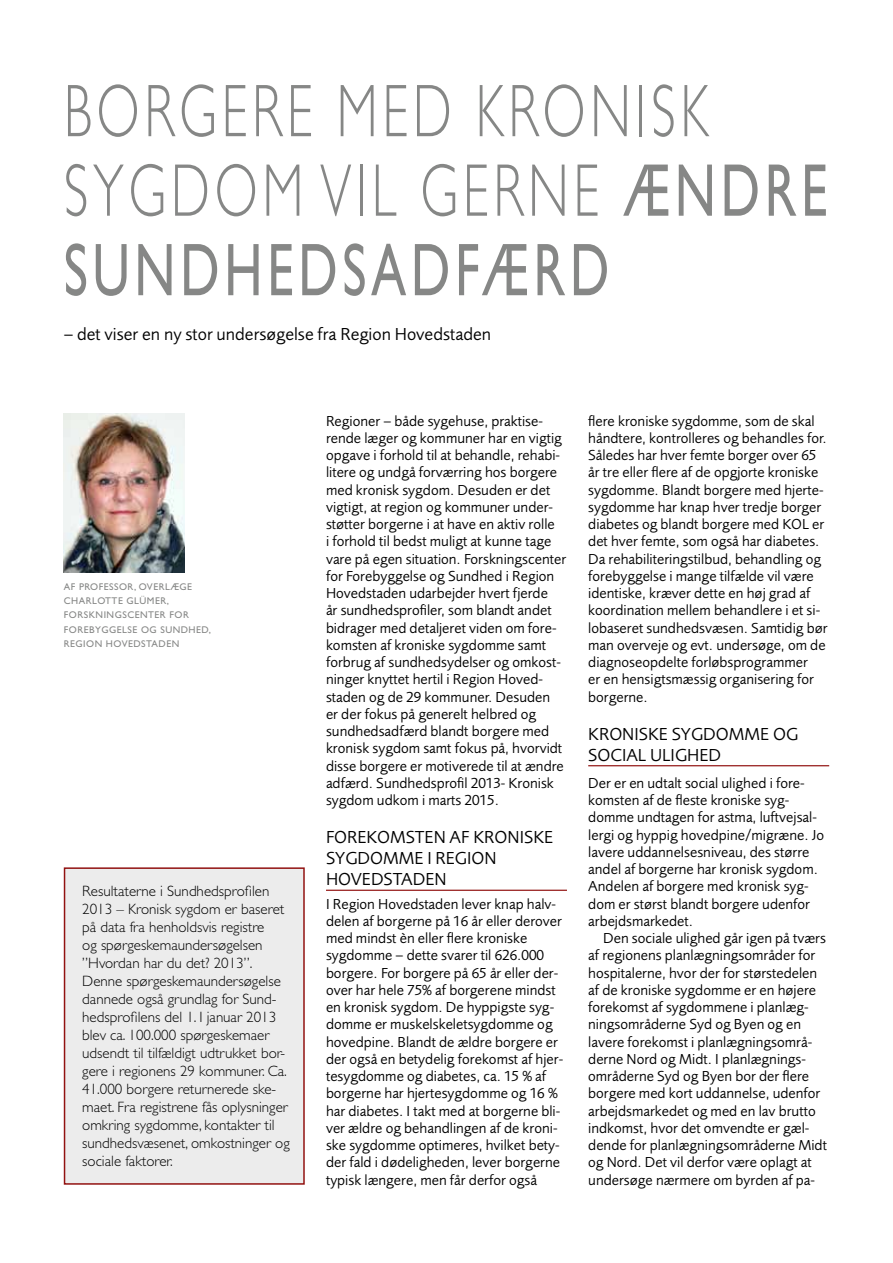
<style>
.page{position:relative;width:893px;height:1263px;background:#fff}
.page>*{position:absolute;margin:0;border:0;box-sizing:border-box;transform-origin:0 0}
.t1{font:300 75px/79.5px "Gill Sans Std";letter-spacing:.09em;color:#868786;scale:.7 1}
.t2{font:18px/21px "Foundry Sans";color:#000}
.t3{font:15px/17.2px "Foundry Sans";color:#000}
.t4{font:300 15px/18px "Gill Sans Std";color:#000}
.t5{font:9.75px/14.2px "Gill Sans Std";letter-spacing:.05em;color:#868786}
.s1{font-weight:400}
</style>
<div class="page">
<hr style="left:326px;top:890px;width:241px;height:1px;background:#921211">
<hr style="left:588px;top:765px;width:241px;height:1px;background:#921211">
<img style="left:64px;top:413px;width:121px;height:160px">
<div style="left:65px;top:868px;width:239px;height:316px;background:#ececec"></div>
<div style="left:64px;top:867px;width:241px;height:318px;border:2px solid #921211"></div>
<h1 class="t1" style="left:64px;top:72px;width:1092px">BORGERE MED KRONISK<br>SYGDOM VIL GERNE <span class="s1">ÆNDRE<br>SUNDHEDSADFÆRD</span></h1>
<p class="t2" style="left:64px;top:324px;width:429px">– det viser en ny stor undersøgelse fra Region Hovedstaden</p>
<p class="t5" style="left:64px;top:580px;width:149px">AF PROFESSOR, OVERLÆGE<br>CHARLOTTE GLÜMER,<br>FORSKNINGSCENTER FOR<br>FOREBYGGELSE OG SUNDHED,<br>REGION HOVEDSTADEN</p>
<p class="t4" style="left:82px;top:882px;width:209px">Resultaterne i Sundhedsprofilen<br>2013 – Kronisk sygdom er baseret på data fra henholdsvis registre<br>og spørgeskemaundersøgelsen ”Hvordan har du det? 2013”.<br>Denne spørgeskemaundersøgelse dannede også grundlag for Sund&shy;hedsprofilens del 1. I januar 2013 blev ca. 100.000 spørgeskemaer udsendt til tilfældigt udtrukket bor&shy;gere i regionens 29 kommuner. Ca.<br>41.000 borgere returnerede ske&shy;maet. Fra registrene fås oplysninger omkring sygdomme, kontakter til sundhedsvæsenet, omkostninger og sociale faktorer.</p>
<p class="t3" style="left:326px;top:412px;width:242px">Regioner – både sygehuse, praktise&shy;rende læger og kommuner har en vigtig opgave i forhold til at behandle, rehabi&shy;litere og undgå forværring hos borgere med kronisk sygdom. Desuden er det vigtigt, at region og kommuner under&shy;støtter borgerne i at have en aktiv rolle<br>i forhold til bedst muligt at kunne tage vare på egen situation. Forskningscenter for Forebyggelse og Sundhed i Region Hovedstaden udarbejder hvert fjerde<br>år sundhedsprofiler, som blandt andet bidrager med detaljeret viden om fore&shy;komsten af kroniske sygdomme samt forbrug af sundhedsydelser og omkost&shy;ninger knyttet hertil i Region Hoved&shy;staden og de 29 kommuner. Desuden<br>er der fokus på generelt helbred og sundhedsadfærd blandt borgere med kronisk sygdom samt fokus på, hvorvidt disse borgere er motiverede til at ændre adfærd. Sundhedsprofil 2013- Kronisk sygdom udkom i marts 2015.</p>
<p class="t2" style="left:326px;top:827px;width:229px">FOREKOMSTEN AF KRONISKE<br>SYGDOMME I REGION<br>HOVEDSTADEN</p>
<p class="t3" style="left:326px;top:895px;width:239px">I Region Hovedstaden lever knap halv&shy;delen af borgerne på 16 år eller derover med mindst èn eller flere kroniske sygdomme – dette svarer til 626.000 borgere. For borgere på 65 år eller der&shy;over har hele 75% af borgerene mindst en kronisk sygdom. De hyppigste syg&shy;domme er muskelskeletsygdomme og hovedpine. Blandt de ældre borgere er der også en betydelig forekomst af hjer&shy;tesygdomme og diabetes, ca. 15 % af borgerne har hjertesygdomme og 16 % har diabetes. I takt med at borgerne bli&shy;ver ældre og behandlingen af de kroni&shy;ske sygdomme optimeres, hvilket bety&shy;der fald i dødeligheden, lever borgerne typisk længere, men får derfor også</p>
<p class="t3" style="left:588px;top:412px;width:241px">flere kroniske sygdomme, som de skal håndtere, kontrolleres og behandles for.<br>Således har hver femte borger over 65 år tre eller flere af de opgjorte kroniske sygdomme. Blandt borgere med hjerte&shy;sygdomme har knap hver tredje borger diabetes og blandt borgere med KOL er det hver femte, som også har diabetes.<br>Da rehabiliteringstilbud, behandling og forebyggelse i mange tilfælde vil være identiske, kræver dette en høj grad af koordination mellem behandlere i et si&shy;lobaseret sundhedsvæsen. Samtidig bør man overveje og evt. undersøge, om de diagnoseopdelte forløbsprogrammer<br>er en hensigtsmæssig organisering for borgerne.</p>
<p class="t2" style="left:588px;top:723px;width:212px">KRONISKE SYGDOMME OG<br>SOCIAL ULIGHED</p>
<p class="t3" style="left:588px;top:774px;width:237px">Der er en udtalt social ulighed i fore&shy;komsten af de fleste kroniske syg&shy;domme undtagen for astma, luftvejsal&shy;lergi og hyppig hovedpine/migræne. Jo lavere uddannelsesniveau, des større andel af borgerne har kronisk sygdom.<br>Andelen af borgere med kronisk syg&shy;dom er størst blandt borgere udenfor arbejdsmarkedet.</p>
<p class="t3" style="left:588px;top:929px;width:240px;text-indent:15px">Den sociale ulighed går igen på tværs af regionens planlægningsområder for hospitalerne, hvor der for størstedelen af de kroniske sygdomme er en højere forekomst af sygdommene i planlæg&shy;ningsområderne Syd og Byen og en lavere forekomst i planlægningsområ&shy;derne Nord og Midt. I planlægnings&shy;områderne Syd og Byen bor der flere borgere med kort uddannelse, udenfor arbejdsmarkedet og med en lav brutto indkomst, hvor det omvendte er gæl&shy;dende for planlægningsområderne Midt og Nord. Det vil derfor være oplagt at undersøge nærmere om byrden af pa-</p>
</div>
